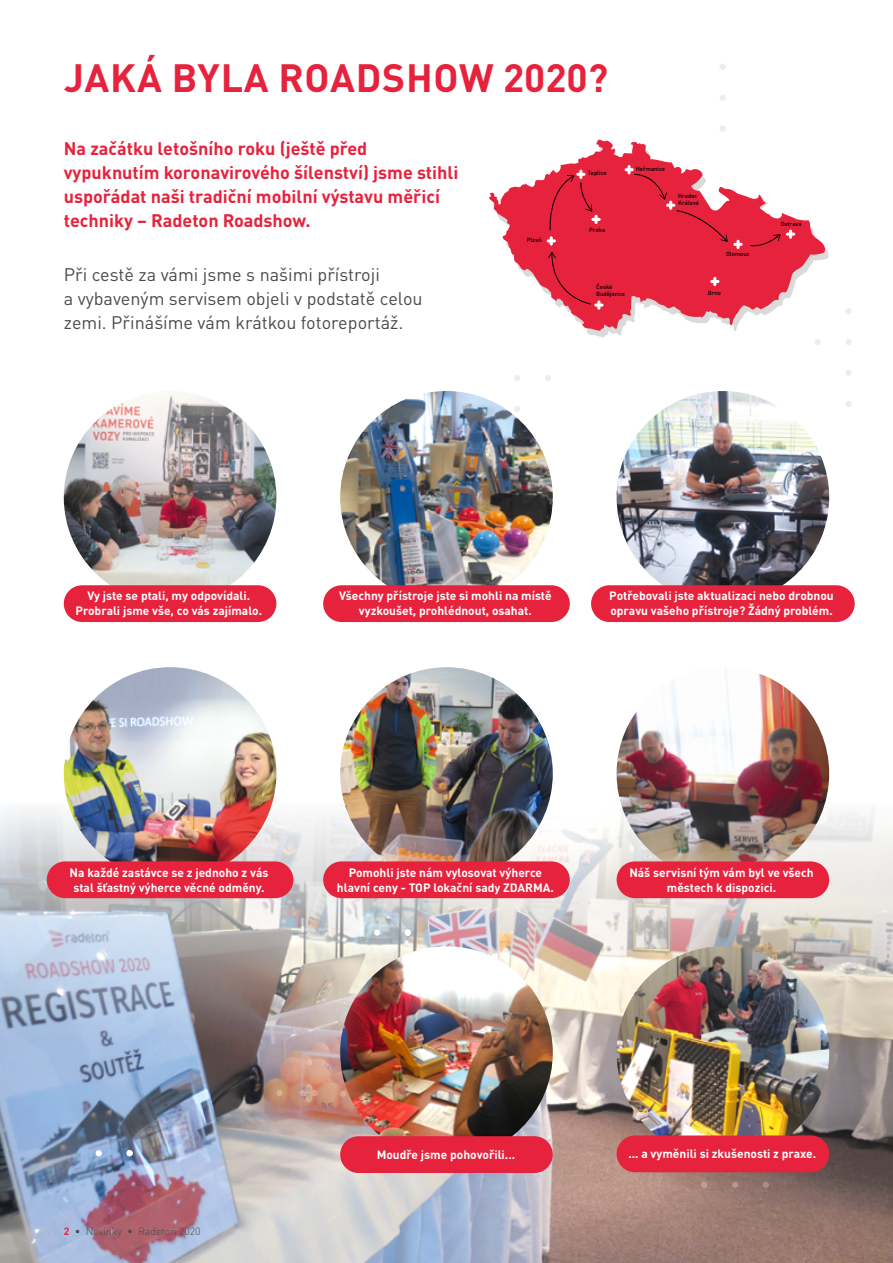
<style>
.page{position:relative;width:893px;height:1263px;background:#fff}
.page>*{position:absolute;margin:0;border:0;box-sizing:border-box;transform-origin:0 0}
.t1{font:700 39px "DIN Pro";letter-spacing:.015em;color:#e6223d}
.t2{font:700 18px/24px "DIN Pro";color:#e6223d}
.t3{font:18px/24px "DIN Pro";color:#4a4a49}
.t4{font:700 12px/15px "DIN Pro";color:#fff;text-align:center}
.t5{font:300 10.5px "DIN Pro";color:#4a4a49}
.t6{font:500 6px/7.2px "DIN Pro";letter-spacing:-.005em;color:#000}
.s1{font-weight:700;color:#e6223d}
</style>
<div class="page">
<img style="left:0;top:803px;width:893px;height:460px">
<div style="left:405px;top:929px;width:6px;height:7px;background:#fff;border-radius:50%"></div>
<div style="left:374px;top:929px;width:6px;height:7px;background:#fff;border-radius:50%"></div>
<svg style="left:127px;top:1150px;width:6px;height:6px"></svg>
<svg style="left:96px;top:1150px;width:6px;height:6px"></svg>
<svg style="left:306px;top:1059px;width:6px;height:6px"></svg>
<div style="left:276px;top:1090px;width:7px;height:6px;background:#d5b093;border-radius:50%"></div>
<svg style="left:340px;top:1028px;width:3px;height:6px"></svg>
<svg style="left:732px;top:1182px;width:6px;height:6px"></svg>
<svg style="left:701px;top:1182px;width:6px;height:6px"></svg>
<svg style="left:763px;top:1182px;width:6px;height:6px"></svg>
<svg style="left:340px;top:1091px;width:6px;height:6px"></svg>
<svg style="left:300px;top:1084px;width:18px;height:18px"></svg>
<svg style="left:720px;top:126px;width:6px;height:6px"></svg>
<svg style="left:720px;top:64px;width:6px;height:6px"></svg>
<svg style="left:720px;top:95px;width:6px;height:6px"></svg>
<svg style="left:514px;top:406px;width:6px;height:6px"></svg>
<svg style="left:545px;top:375px;width:6px;height:6px"></svg>
<svg style="left:514px;top:375px;width:6px;height:6px"></svg>
<div style="left:845px;top:308px;width:7px;height:6px;background:#ededed;border-radius:50%"></div>
<div style="left:845px;top:339px;width:7px;height:6px;background:#ededed;border-radius:50%"></div>
<svg style="left:815px;top:339px;width:6px;height:6px"></svg>
<div style="left:845px;top:370px;width:7px;height:6px;background:#ededed;border-radius:50%"></div>
<div style="left:845px;top:401px;width:7px;height:6px;background:#ededed;border-radius:50%"></div>
<img style="left:64px;top:391px;width:212px;height:213px;border-radius:106px">
<img style="left:617px;top:391px;width:212px;height:213px;border-radius:106px">
<img style="left:617px;top:667px;width:212px;height:213px;border-radius:106px">
<img style="left:64px;top:667px;width:212px;height:213px;border-radius:106px">
<img style="left:340px;top:391px;width:213px;height:213px;border-radius:106px">
<img style="left:617px;top:946px;width:212px;height:203px">
<img style="left:340px;top:946px;width:213px;height:213px;border-radius:106px">
<img style="left:340px;top:667px;width:213px;height:213px;border-radius:106px">
<svg style="left:489px;top:139px;width:337px;height:193px"></svg>
<svg style="left:710px;top:277px;width:9px;height:9px"></svg>
<svg style="left:624px;top:165px;width:119px;height:84px"></svg>
<svg style="left:750px;top:229px;width:45px;height:18px"></svg>
<svg style="left:548px;top:252px;width:56px;height:58px;background:#e13149"></svg>
<svg style="left:547px;top:170px;width:54px;height:76px;background:#e02942"></svg>
<div style="left:591px;top:585px;width:264px;height:37px;background:#e6223d;border-radius:18px"></div>
<div style="left:617px;top:861px;width:212px;height:37px;background:#e6223d;border-radius:18px"></div>
<div style="left:64px;top:585px;width:212px;height:37px;background:#e6223d;border-radius:18px"></div>
<div style="left:47px;top:861px;width:246px;height:37px;background:#e6223d;border-radius:18px"></div>
<div style="left:323px;top:861px;width:247px;height:37px;background:#e6223d;border-radius:18px"></div>
<div style="left:323px;top:585px;width:247px;height:37px;background:#e6223d;border-radius:18px"></div>
<div style="left:340px;top:1136px;width:213px;height:37px;background:#e6223d;border-radius:18px"></div>
<div style="left:617px;top:1135px;width:212px;height:37px;background:#e6223d;border-radius:18px"></div>
<h1 class="t1" style="left:64px;top:45px;width:545px">JAKÁ BYLA ROADSHOW 2020?</h1>
<h2 class="t2" style="left:64px;top:134px;width:396px">Na začátku letošního roku (ještě před vypuknutím koronavirového šílenství) jsme stihli uspořádat naši tradiční mobilní výstavu měřicí techniky – Radeton Roadshow.</h2>
<h2 class="t3" style="left:64px;top:261px;width:360px">Při cestě za vámi jsme s našimi přístroji<br>a vybaveným servisem objeli v podstatě celou zemi. Přinášíme vám krátkou fotoreportáž.</h2>
<p class="t6" style="left:527px;top:235px;width:17px">Plzeň</p>
<p class="t6" style="left:588px;top:169px;width:20px">Teplice</p>
<p class="t6" style="left:589px;top:226px;width:18px">Praha</p>
<p class="t6" style="left:636px;top:165px;width:31px">Heřmanice</p>
<p class="t6" style="left:678px;top:192px;width:22px">Hradec<br>Králové</p>
<p class="t6" style="left:726px;top:249px;width:25px">Olomouc</p>
<p class="t6" style="left:596px;top:282px;width:30px">České<br>Budějovice</p>
<p class="t6" style="left:708px;top:289px;width:15px">Brno</p>
<p class="t6" style="left:781px;top:220px;width:22px">Ostrava</p>
<p class="t4" style="left:75px;top:587px;width:188px">Vy jste se ptali, my odpovídali.<br>Probrali jsme vše, co vás zajímalo.</p>
<p class="t4" style="left:339px;top:587px;width:214px">Všechny přístroje jste si mohli na místě vyzkoušet, prohlédnout, osahat.</p>
<p class="t4" style="left:609px;top:587px;width:226px;text-align:left">Potřebovali jste aktualizaci nebo drobnou opravu vašeho přístroje? Žádný problém.</p>
<p class="t4" style="left:70px;top:863px;width:200px">Na každé zastávce se z jednoho z vás stal šťastný výherce věcné odměny.</p>
<p class="t4" style="left:337px;top:863px;width:218px">Pomohli jste nám vylosovat výherce hlavní ceny - TOP lokační sady ZDARMA.</p>
<p class="t4" style="left:629px;top:863px;width:186px">Náš servisní tým vám byl ve všech městech k dispozici.</p>
<p class="t5" style="left:64px;top:1223px;width:138px"><span class="s1">2</span> • Novinky • Radeton 2020</p>
<p class="t4" style="left:377px;top:1145px;width:140px">Moudře jsme pohovořili...</p>
<p class="t4" style="left:628px;top:1145px;width:189px">... a vyměnili si zkušenosti z praxe.</p>
</div>
